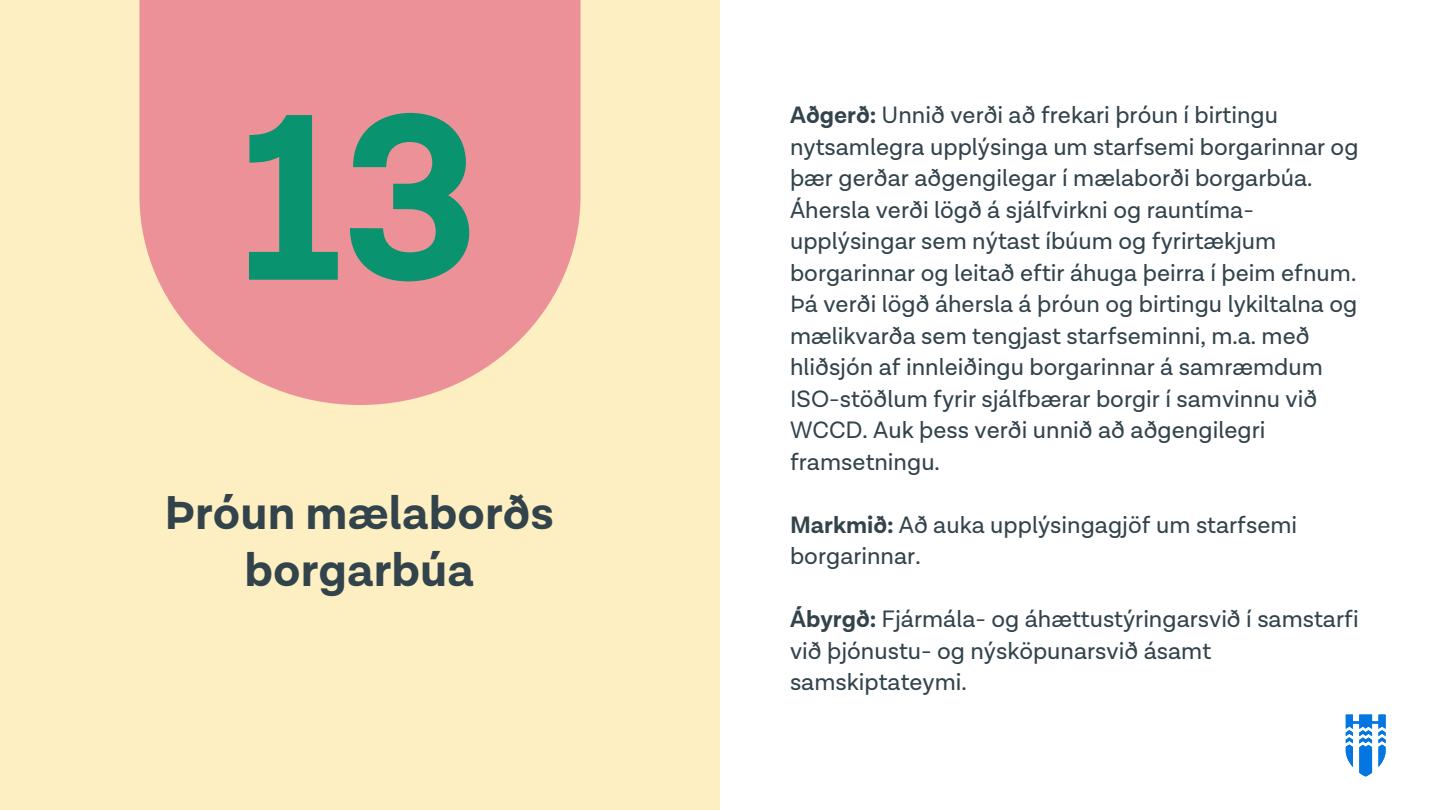
<style>
.page{position:relative;width:1440px;height:810px;background:#fff}
.page>*{position:absolute;margin:0;border:0;box-sizing:border-box;transform-origin:0 0}
.t1{font:700 240px "Lota Grotesque";color:#09936f}
.t2{font:700 48px/57.3px "Lota Grotesque";color:#32434b;text-align:center}
.t3{font:24px/31.5px "Lota Grotesque";color:#32434b}
.s1{font-weight:700}
</style>
<div class="page">
<svg style="left:1346px;top:715px;width:40px;height:62px"></svg>
<div style="left:0;top:0;width:720px;height:810px;background:#fdefc1"></div>
<svg style="left:139px;top:0;width:442px;height:405px;background:#ed9b9b"></svg>
<h1 class="t1" style="left:239px;top:52px;width:242px">13</h1>
<h2 class="t2" style="left:164px;top:486px;width:391px">Þróun mælaborðs borgarbúa</h2>
<p class="t3" style="left:790px;top:101px;width:570px"><span class="s1">Aðgerð:</span> Unnið verði að frekari þróun í birtingu nytsamlegra upplýsinga um starfsemi borgarinnar og þær gerðar aðgengilegar í mælaborði borgarbúa.<br>Áhersla verði lögð á sjálfvirkni og rauntíma&shy;upplýsingar sem nýtast íbúum og fyrirtækjum borgarinnar og leitað eftir áhuga þeirra í þeim efnum.<br>Þá verði lögð áhersla á þróun og birtingu lykiltalna og mælikvarða sem tengjast starfseminni, m.a. með hliðsjón af innleiðingu borgarinnar á samræmdum ISO-stöðlum fyrir sjálfbærar borgir í samvinnu við WCCD. Auk þess verði unnið að aðgengilegri framsetningu.</p>
<p class="t3" style="left:790px;top:510px;width:509px"><span class="s1">Markmið:</span> Að auka upplýsingagjöf um starfsemi borgarinnar.</p>
<p class="t3" style="left:790px;top:605px;width:570px"><span class="s1">Ábyrgð:</span> Fjármála- og áhættustýringarsvið í samstarfi við þjónustu- og nýsköpunarsvið ásamt samskiptateymi.</p>
</div>
